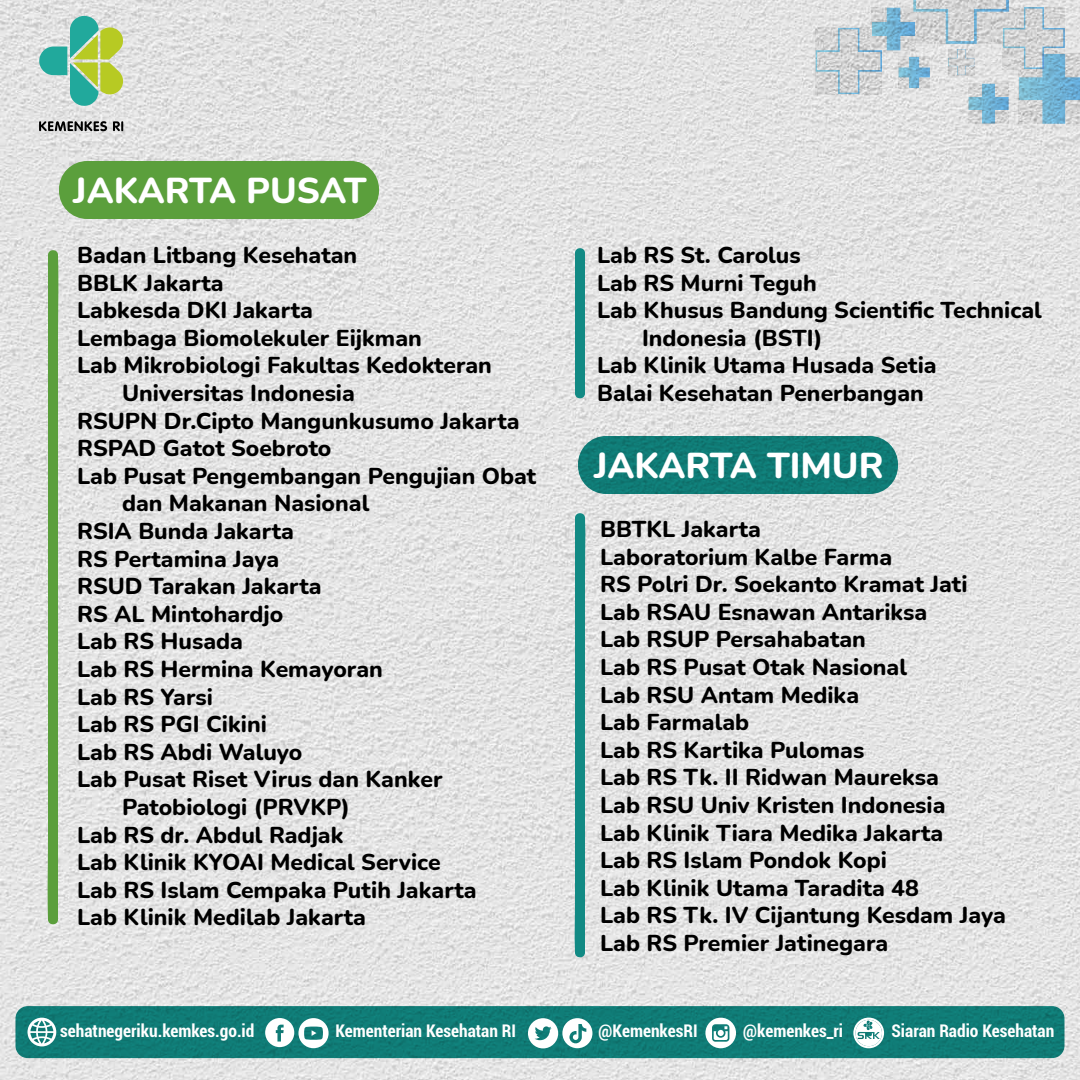
<style>
.page{position:relative;width:1080px;height:1080px;background:#fff}
.page>*{position:absolute;margin:0;border:0;box-sizing:border-box;transform-origin:0 0}
.t1{font:800 36px "Nunito";color:#fff}
.t2{font:800 23px/27.6px "Nunito";color:#000}
.t3{font:700 condensed 17.4px "Roboto";color:#fff}
</style>
<div class="page">
<img style="left:0;top:0;width:1080px;height:1080px">
<div style="left:59px;top:161px;width:320px;height:58px;background:#5b9f3c;border-radius:28px"></div>
<div style="left:16px;top:1006px;width:1048px;height:52px;background:#107b76;border-radius:12px"></div>
<svg style="left:28px;top:1018px;width:28px;height:28px"></svg>
<svg style="left:265px;top:1018px;width:64px;height:30px"></svg>
<svg style="left:528px;top:1018px;width:64px;height:30px"></svg>
<svg style="left:705px;top:1018px;width:31px;height:30px"></svg>
<svg style="left:853px;top:1018px;width:31px;height:30px"></svg>
<svg style="left:39px;top:16px;width:85px;height:90px;background:#a0cba0"></svg>
<svg style="left:113px;top:121px;width:10px;height:10px"></svg>
<svg style="left:39px;top:121px;width:68px;height:10px"></svg>
<div style="left:578px;top:436px;width:320px;height:58px;background:#107a75;border-radius:28px"></div>
<svg style="left:47px;top:249px;width:12px;height:677px;background:#71aa58"></svg>
<div style="left:575px;top:247px;width:10px;height:153px;background:#128a84"></div>
<svg style="left:574px;top:512px;width:12px;height:447px;background:#359994"></svg>
<img style="left:948px;top:49px;width:26px;height:26px">
<img style="left:1003px;top:7px;width:62px;height:62px">
<img style="left:872px;top:8px;width:43px;height:43px">
<img style="left:898px;top:57px;width:32px;height:31px">
<img style="left:815px;top:28px;width:67px;height:66px">
<img style="left:913px;top:0;width:96px;height:44px">
<img style="left:968px;top:84px;width:41px;height:40px">
<img style="left:1019px;top:54px;width:61px;height:70px">
<h1 class="t1" style="left:73px;top:165px;width:295px">JAKARTA PUSAT</h1>
<p class="t2" style="left:77px;top:240px;width:282px">Badan Litbang Kesehatan</p>
<p class="t2" style="left:77px;top:268px;width:148px">BBLK Jakarta</p>
<p class="t2" style="left:77px;top:295px;width:237px">Labkesda DKI Jakarta</p>
<p class="t2" style="left:77px;top:323px;width:346px">Lembaga Biomolekuler Eijkman</p>
<p class="t2" style="left:77px;top:351px;width:416px">Lab Mikrobiologi Fakultas Kedokteran</p>
<p class="t2" style="left:122px;top:378px;width:234px">Universitas Indonesia</p>
<p class="t2" style="left:77px;top:406px;width:444px">RSUPN Dr.Cipto Mangunkusumo Jakarta</p>
<p class="t2" style="left:77px;top:433px;width:256px">RSPAD Gatot Soebroto</p>
<p class="t2" style="left:77px;top:461px;width:461px">Lab Pusat Pengembangan Pengujian Obat</p>
<p class="t2" style="left:122px;top:489px;width:249px">dan Makanan Nasional</p>
<p class="t2" style="left:77px;top:516px;width:218px">RSIA Bunda Jakarta</p>
<p class="t2" style="left:77px;top:544px;width:204px">RS Pertamina Jaya</p>
<p class="t2" style="left:77px;top:571px;width:246px">RSUD Tarakan Jakarta</p>
<p class="t2" style="left:77px;top:599px;width:208px">RS AL Mintohardjo</p>
<p class="t2" style="left:77px;top:627px;width:168px">Lab RS Husada</p>
<p class="t2" style="left:77px;top:654px;width:307px">Lab RS Hermina Kemayoran</p>
<p class="t2" style="left:77px;top:682px;width:137px">Lab RS Yarsi</p>
<p class="t2" style="left:77px;top:709px;width:191px">Lab RS PGI Cikini</p>
<p class="t2" style="left:77px;top:737px;width:227px">Lab RS Abdi Waluyo</p>
<p class="t2" style="left:77px;top:765px;width:367px">Lab Pusat Riset Virus dan Kanker</p>
<p class="t2" style="left:122px;top:792px;width:229px">Patobiologi (PRVKP)</p>
<p class="t2" style="left:77px;top:820px;width:268px">Lab RS dr. Abdul Radjak</p>
<p class="t2" style="left:77px;top:847px;width:365px">Lab Klinik KYOAI Medical Service</p>
<p class="t2" style="left:77px;top:875px;width:401px">Lab RS Islam Cempaka Putih Jakarta</p>
<p class="t2" style="left:77px;top:903px;width:290px">Lab Klinik Medilab Jakarta</p>
<p class="t2" style="left:597px;top:240px;width:205px">Lab RS St. Carolus</p>
<p class="t2" style="left:597px;top:268px;width:221px">Lab RS Murni Teguh</p>
<p class="t2" style="left:597px;top:295px;width:446px">Lab Khusus Bandung Scientific Technical</p>
<p class="t2" style="left:642px;top:323px;width:182px">Indonesia (BSTI)</p>
<p class="t2" style="left:597px;top:351px;width:341px">Lab Klinik Utama Husada Setia</p>
<p class="t2" style="left:597px;top:378px;width:328px">Balai Kesehatan Penerbangan</p>
<h1 class="t1" style="left:594px;top:440px;width:291px">JAKARTA TIMUR</h1>
<p class="t2" style="left:600px;top:514px;width:407px">BBTKL Jakarta<br>Laboratorium Kalbe Farma<br>RS Polri Dr. Soekanto Kramat Jati<br>Lab RSAU Esnawan Antariksa<br>Lab RSUP Persahabatan<br>Lab RS Pusat Otak Nasional<br>Lab RSU Antam Medika<br>Lab Farmalab<br>Lab RS Kartika Pulomas<br>Lab RS Tk. II Ridwan Maureksa<br>Lab RSU Univ Kristen Indonesia<br>Lab Klinik Tiara Medika Jakarta<br>Lab RS Islam Pondok Kopi<br>Lab Klinik Utama Taradita 48<br>Lab RS Tk. IV Cijantung Kesdam Jaya<br>Lab RS Premier Jatinegara</p>
<p class="t3" style="left:60px;top:1024px;width:196px">sehatnegeriku.kemkes.go.id</p>
<p class="t3" style="left:335px;top:1024px;width:182px">Kementerian Kesehatan RI</p>
<p class="t3" style="left:599px;top:1024px;width:101px">@KemenkesRI</p>
<p class="t3" style="left:743px;top:1024px;width:101px">@kemenkes_ri</p>
<p class="t3" style="left:892px;top:1024px;width:164px">Siaran Radio Kesehatan</p>
</div>
